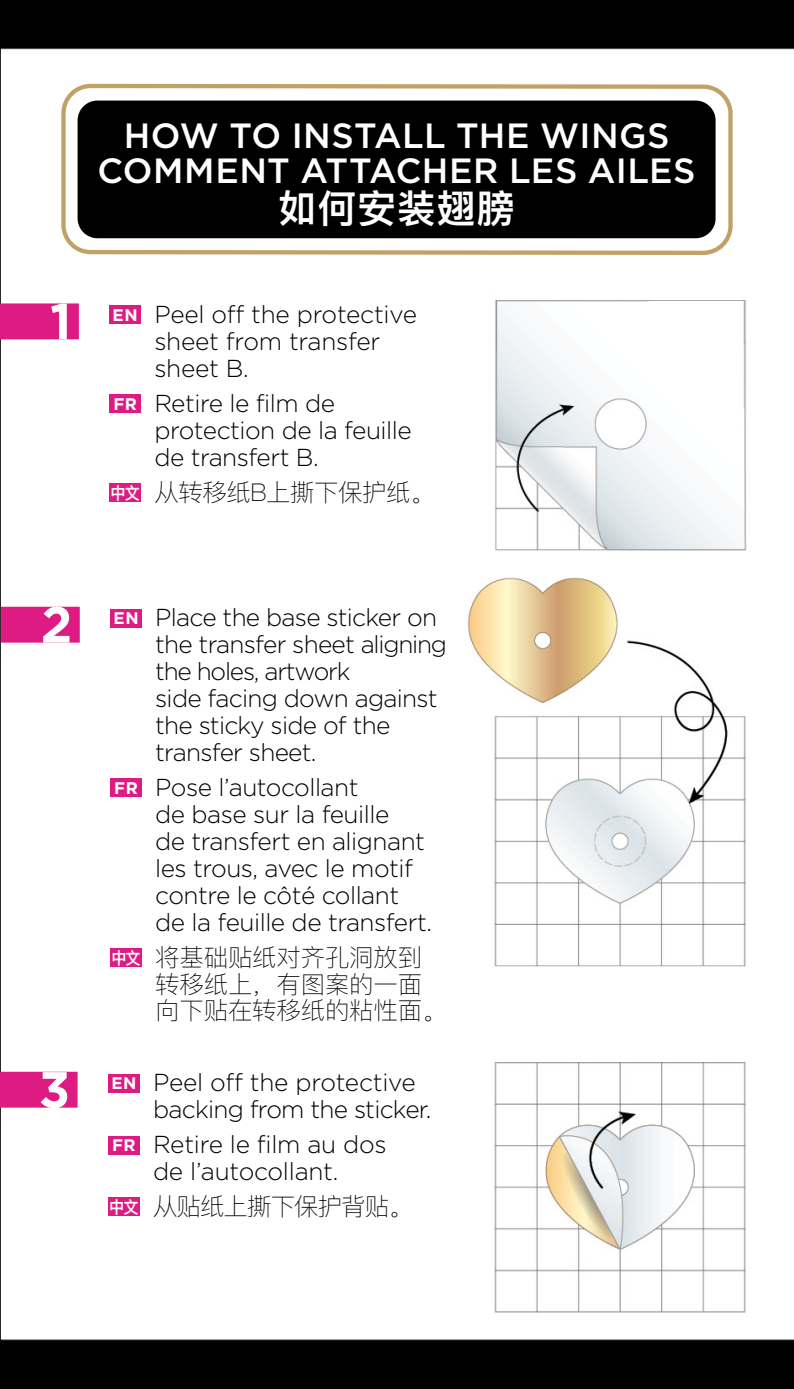
<style>
.page{position:relative;width:794px;height:1389px;background:#fff}
.page>*{position:absolute;margin:0;border:0;box-sizing:border-box;transform-origin:0 0}
.t1{font:700 50.75px "Gotham";color:#fff}
.t2{font:600 38.5px "Ping Fang SC";letter-spacing:.03em;color:#fff}
.t3{font:500 35px/35px "Gotham";letter-spacing:.01em;color:#fff;text-align:center}
.t4{font:300 24.5px/26.9px "Gotham";letter-spacing:-.02em;color:#000}
.t5{font:100 24.5px/26.9px "Ping Fang SC";letter-spacing:-.01em;color:#000}
.t6{font:100 24.5px "Ping Fang SC";letter-spacing:-.04em;color:#000}
.t7{font:700 16.8px "Gotham";letter-spacing:.035em;color:#fff}
.t8{font:600 16.8px "Ping Fang SC";color:#fff;scale:.9 1}
</style>
<div class="page">
<img style="left:0;top:0;width:794px;height:1389px">
<div style="left:110px;top:306px;width:31px;height:18px;background:#de1b83"></div>
<div style="left:110px;top:395px;width:31px;height:18px;background:#de1b83"></div>
<div style="left:110px;top:483px;width:31px;height:19px;background:#de1b83"></div>
<div style="left:0;top:303px;width:79px;height:36px;background:#de1b83"></div>
<div style="left:111px;top:609px;width:31px;height:18px;background:#de1b83"></div>
<div style="left:111px;top:779px;width:31px;height:18px;background:#de1b83"></div>
<div style="left:111px;top:948px;width:31px;height:19px;background:#de1b83"></div>
<div style="left:1px;top:607px;width:79px;height:36px;background:#de1b83"></div>
<div style="left:108px;top:1074px;width:31px;height:18px;background:#de1b83"></div>
<div style="left:108px;top:1136px;width:31px;height:18px;background:#de1b83"></div>
<div style="left:108px;top:1198px;width:31px;height:18px;background:#de1b83"></div>
<div style="left:0;top:1072px;width:78px;height:36px;background:#de1b83"></div>
<div style="left:61px;top:84px;width:671px;height:171px;border:4px solid #c1a266;border-radius:27px"></div>
<div style="left:78px;top:101px;width:637px;height:137px;background:#000;border-radius:20px"></div>
<h1 class="t1" style="left:50px;top:292px;width:23px">1</h1>
<h3 class="t3" style="left:97px;top:118px;width:600px">HOW TO INSTALL THE WINGS<br>COMMENT ATTACHER LES AILES</h3>
<h2 class="t2" style="left:278px;top:184px;width:238px">如何安装翅膀</h2>
<p class="t7" style="left:113px;top:305px;width:27px">EN</p>
<p class="t7" style="left:113px;top:394px;width:25px">FR</p>
<p class="t8" style="left:111px;top:482px;width:34px">中文</p>
<p class="t4" style="left:154px;top:301px;width:264px">Peel off the protective sheet from transfer sheet B.</p>
<p class="t4" style="left:154px;top:389px;width:259px">Retire le film de protection de la feuille de transfert B.</p>
<p class="t5" style="left:154px;top:478px;width:282px">从转移纸B上撕下保护纸。</p>
<h1 class="t1" style="left:41px;top:595px;width:33px">2</h1>
<h1 class="t1" style="left:39px;top:1060px;width:33px">3</h1>
<p class="t7" style="left:113px;top:609px;width:27px">EN</p>
<p class="t7" style="left:114px;top:778px;width:25px">FR</p>
<p class="t8" style="left:111px;top:947px;width:34px">中文</p>
<p class="t4" style="left:155px;top:604px;width:293px">Place the base sticker on the transfer sheet aligning the holes, artwork<br>side facing down against the sticky side of the transfer sheet.</p>
<p class="t4" style="left:155px;top:773px;width:278px">Pose l’autocollant<br>de base sur la feuille<br>de transfert en alignant les trous, avec le motif contre le côté collant de la feuille de transfert.</p>
<p class="t5" style="left:155px;top:943px;width:293px">将基础贴纸对齐孔洞放到转移纸上，有图案的一面向下贴在转移纸的粘性面。</p>
<p class="t7" style="left:111px;top:1074px;width:27px">EN</p>
<p class="t7" style="left:112px;top:1136px;width:25px">FR</p>
<p class="t8" style="left:109px;top:1197px;width:34px">中文</p>
<p class="t4" style="left:153px;top:1069px;width:280px">Peel off the protective backing from the sticker.</p>
<p class="t4" style="left:153px;top:1131px;width:235px">Retire le film au dos de l’autocollant.</p>
<p class="t6" style="left:153px;top:1191px;width:261px">从贴纸上撕下保护背贴。</p>
</div>
